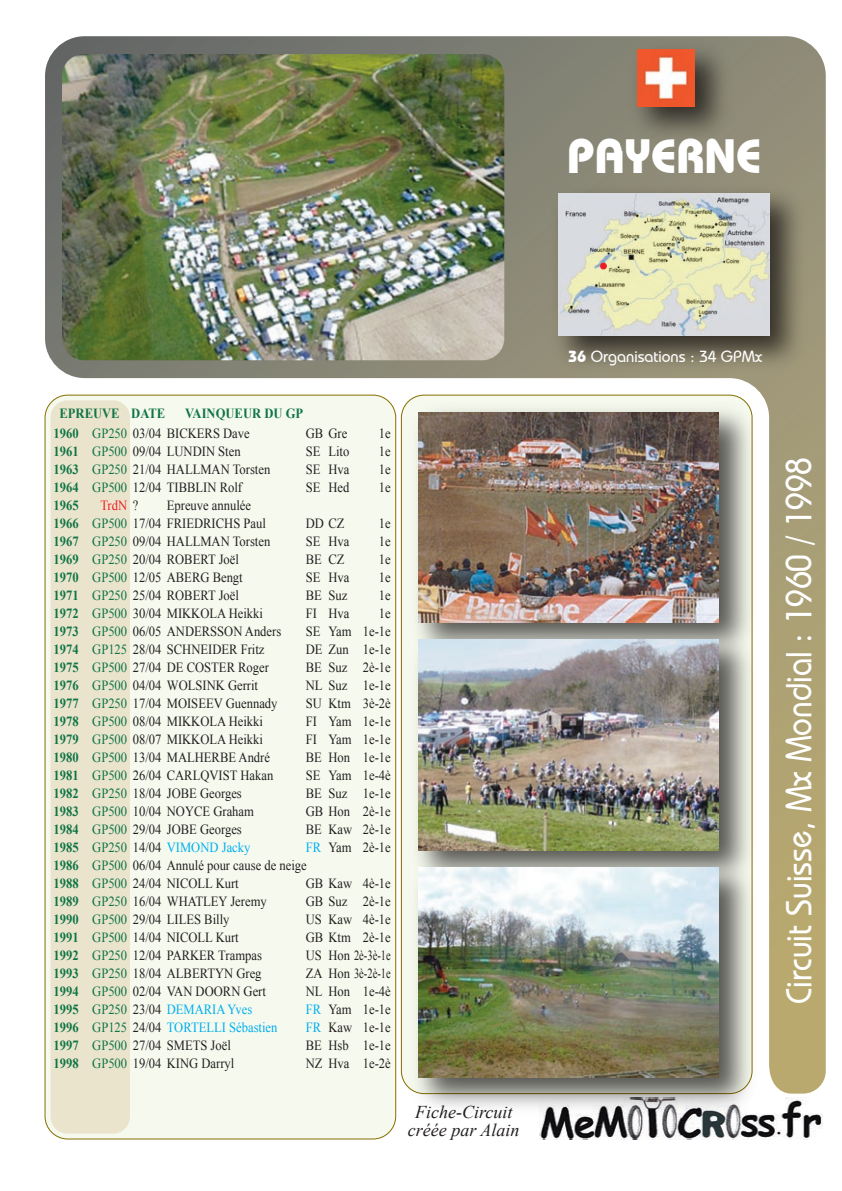
<style>
.page{position:relative;width:842px;height:1191px;background:#fff}
.page>*{position:absolute;margin:0;border:0;box-sizing:border-box;transform-origin:0 0}
.t1{font:700 48px "Bauhaus IT Cby BT";color:#fff}
.t2{font:500 36px "Bauhaus IT Cby BT";color:#fff;scale:.9 1}
.t3{font:italic 18px/18px "Times New Roman";color:#231f20;text-align:center}
.t4{font:500 16px "Bauhaus IT Cby BT";color:#fff}
.t5{font:14px/18px "Times New Roman";color:#231f20;scale:.9 1}
.t6{font:14px "Times New Roman";color:#00aeef;scale:.9 1}
.t7{font:700 14px "Times New Roman";color:#107546;scale:.9 1}
.t8{font:14px "Times New Roman";color:#ee1d23;scale:.9 1}
.s1{font-weight:700;color:#107546}
.s2{color:#107546}
.s3{color:#231f20}
.s4{color:#00aeef}
.s5{font-weight:700}
</style>
<div class="page">
<img style="left:539px;top:1097px;width:283px;height:42px">
<svg style="left:44px;top:414px;width:353px;height:725px;background:#f1f4e4"></svg>
<img style="left:417px;top:1093px;width:347px;height:30px">
<img style="left:45px;top:36px;width:781px;height:1057px">
<img style="left:542px;top:177px;width:272px;height:204px">
<img style="left:559px;top:193px;width:211px;height:142px">
<div style="left:600px;top:263px;width:7px;height:6px;background:#ee1d23;border-radius:50%"></div>
<div style="left:51px;top:400px;width:79px;height:733px;background:#ebe4cd"></div>
<img style="left:620px;top:36px;width:120px;height:115px">
<img style="left:638px;top:50px;width:56px;height:56px">
<h1 class="t1" style="left:567px;top:127px;width:195px">PAYERNE</h1>
<p class="t7" style="left:59px;top:403px;width:119px">EPREUVE DATE</p>
<p class="t7" style="left:185px;top:403px;width:133px">VAINQUEUR DU GP</p>
<p class="t5" style="left:54px;top:424px;width:220px"><span class="s1">1960</span> <span class="s2">GP250</span> 03/04 BICKERS Dave</p>
<p class="t5" style="left:306px;top:424px;width:48px">GB Gre</p>
<p class="t5" style="left:379px;top:424px;width:15px">1e</p>
<p class="t5" style="left:54px;top:442px;width:209px"><span class="s1">1961</span> <span class="s2">GP500</span> 09/04 LUNDIN Sten</p>
<p class="t5" style="left:306px;top:442px;width:50px">SE Lito</p>
<p class="t5" style="left:379px;top:442px;width:15px">1e</p>
<p class="t5" style="left:54px;top:460px;width:242px"><span class="s1">1963</span> <span class="s2">GP250</span> 21/04 HALLMAN Torsten</p>
<p class="t5" style="left:306px;top:460px;width:50px">SE Hva</p>
<p class="t5" style="left:379px;top:460px;width:15px">1e</p>
<p class="t5" style="left:54px;top:478px;width:211px"><span class="s1">1964</span> <span class="s2">GP500</span> 12/04 TIBBLIN Rolf</p>
<p class="t5" style="left:306px;top:478px;width:50px">SE Hed</p>
<p class="t5" style="left:379px;top:478px;width:15px">1e</p>
<p class="t8" style="left:100px;top:496px;width:44px">TrdN <span class="s3">?</span></p>
<p class="t5" style="left:54px;top:496px;width:237px;text-indent:113px">Epreuve annulée<br><span class="s1">1966</span> <span class="s2">GP500</span> 17/04 FRIEDRICHS Paul</p>
<p class="t7" style="left:54px;top:495px;width:29px">1965</p>
<p class="t5" style="left:306px;top:514px;width:45px">DD CZ</p>
<p class="t5" style="left:379px;top:514px;width:15px">1e</p>
<p class="t5" style="left:54px;top:532px;width:242px"><span class="s1">1967</span> <span class="s2">GP250</span> 09/04 HALLMAN Torsten</p>
<p class="t5" style="left:306px;top:532px;width:50px">SE Hva</p>
<p class="t5" style="left:379px;top:532px;width:15px">1e</p>
<p class="t5" style="left:54px;top:550px;width:208px"><span class="s1">1969</span> <span class="s2">GP250</span> 20/04 ROBERT Joël</p>
<p class="t5" style="left:306px;top:550px;width:45px">BE CZ</p>
<p class="t5" style="left:379px;top:550px;width:15px">1e</p>
<p class="t5" style="left:54px;top:568px;width:212px"><span class="s1">1970</span> <span class="s2">GP500</span> 12/05 ABERG Bengt</p>
<p class="t5" style="left:306px;top:568px;width:50px">SE Hva</p>
<p class="t5" style="left:379px;top:568px;width:15px">1e</p>
<p class="t5" style="left:54px;top:586px;width:208px"><span class="s1">1971</span> <span class="s2">GP250</span> 25/04 ROBERT Joël</p>
<p class="t5" style="left:306px;top:586px;width:48px">BE Suz</p>
<p class="t5" style="left:379px;top:586px;width:15px">1e</p>
<p class="t5" style="left:54px;top:604px;width:234px"><span class="s1">1972</span> <span class="s2">GP500</span> 30/04 MIKKOLA Heikki</p>
<p class="t5" style="left:306px;top:604px;width:50px">FI Hva</p>
<p class="t5" style="left:379px;top:604px;width:15px">1e</p>
<p class="t5" style="left:54px;top:622px;width:255px"><span class="s1">1973</span> <span class="s2">GP500</span> 06/05 ANDERSSON Anders</p>
<p class="t5" style="left:306px;top:622px;width:96px">SE Yam 1e-1e</p>
<p class="t5" style="left:54px;top:640px;width:236px"><span class="s1">1974</span> <span class="s2">GP125</span> 28/04 SCHNEIDER Fritz</p>
<p class="t5" style="left:306px;top:640px;width:96px">DE Zun 1e-1e</p>
<p class="t5" style="left:54px;top:658px;width:241px"><span class="s1">1975</span> <span class="s2">GP500</span> 27/04 DE COSTER Roger</p>
<p class="t5" style="left:306px;top:658px;width:96px">BE Suz 2è-1e</p>
<p class="t5" style="left:54px;top:676px;width:229px"><span class="s1">1976</span> <span class="s2">GP500</span> 04/04 WOLSINK Gerrit</p>
<p class="t5" style="left:306px;top:676px;width:96px">NL Suz 1e-1e</p>
<p class="t5" style="left:54px;top:694px;width:250px"><span class="s1">1977</span> <span class="s2">GP250</span> 17/04 MOISEEV Guennady</p>
<p class="t5" style="left:306px;top:694px;width:96px">SU Ktm 3è-2è</p>
<p class="t5" style="left:54px;top:712px;width:234px"><span class="s1">1978</span> <span class="s2">GP500</span> 08/04 MIKKOLA Heikki</p>
<p class="t5" style="left:306px;top:712px;width:96px">FI Yam 1e-1e</p>
<p class="t5" style="left:54px;top:730px;width:234px"><span class="s1">1979</span> <span class="s2">GP500</span> 08/07 MIKKOLA Heikki</p>
<p class="t5" style="left:306px;top:730px;width:96px">FI Yam 1e-1e</p>
<p class="t5" style="left:54px;top:748px;width:242px"><span class="s1">1980</span> <span class="s2">GP500</span> 13/04 MALHERBE André</p>
<p class="t5" style="left:306px;top:748px;width:96px">BE Hon 1e-1e</p>
<p class="t5" style="left:54px;top:766px;width:246px"><span class="s1">1981</span> <span class="s2">GP500</span> 26/04 CARLQVIST Hakan</p>
<p class="t5" style="left:306px;top:766px;width:96px">SE Yam 1e-4è</p>
<p class="t5" style="left:54px;top:784px;width:211px"><span class="s1">1982</span> <span class="s2">GP250</span> 18/04 JOBE Georges</p>
<p class="t5" style="left:306px;top:784px;width:96px">BE Suz 1e-1e</p>
<p class="t5" style="left:54px;top:802px;width:224px"><span class="s1">1983</span> <span class="s2">GP500</span> 10/04 NOYCE Graham</p>
<p class="t5" style="left:306px;top:802px;width:96px">GB Hon 2è-1e</p>
<p class="t5" style="left:54px;top:820px;width:211px"><span class="s1">1984</span> <span class="s2">GP500</span> 29/04 JOBE Georges</p>
<p class="t5" style="left:306px;top:820px;width:96px">BE Kaw 2è-1e</p>
<p class="t6" style="left:54px;top:837px;width:220px"><span class="s1">1985</span> <span class="s2">GP250</span> <span class="s3">14/04</span> VIMOND Jacky</p>
<p class="t5" style="left:54px;top:838px;width:376px;text-indent:252px"><span class="s4">FR</span> Yam 2è-1e<br><span class="s1">1986</span> <span class="s2">GP500</span> 06/04 Annulé pour cause de neige<br><span class="s1">1988</span> <span class="s2">GP500</span> 24/04 NICOLL Kurt</p>
<p class="t5" style="left:306px;top:874px;width:96px">GB Kaw 4è-1e</p>
<p class="t5" style="left:54px;top:892px;width:238px"><span class="s1">1989</span> <span class="s2">GP250</span> 16/04 WHATLEY Jeremy</p>
<p class="t5" style="left:306px;top:892px;width:96px">GB Suz 2è-1e</p>
<p class="t5" style="left:54px;top:910px;width:197px"><span class="s1">1990</span> <span class="s2">GP500</span> 29/04 LILES Billy</p>
<p class="t5" style="left:306px;top:910px;width:96px">US Kaw 4è-1e</p>
<p class="t5" style="left:54px;top:928px;width:207px"><span class="s1">1991</span> <span class="s2">GP500</span> 14/04 NICOLL Kurt</p>
<p class="t5" style="left:306px;top:928px;width:96px">GB Ktm 2è-1e</p>
<p class="t5" style="left:54px;top:946px;width:233px"><span class="s1">1992</span> <span class="s2">GP250</span> 12/04 PARKER Trampas</p>
<p class="t5" style="left:306px;top:946px;width:96px">US Hon 2è-3è-1e</p>
<p class="t5" style="left:54px;top:964px;width:233px"><span class="s1">1993</span> <span class="s2">GP250</span> 18/04 ALBERTYN Greg</p>
<p class="t5" style="left:306px;top:964px;width:96px">ZA Hon 3è-2è-1e</p>
<p class="t5" style="left:54px;top:982px;width:238px"><span class="s1">1994</span> <span class="s2">GP500</span> 02/04 VAN DOORN Gert</p>
<p class="t5" style="left:306px;top:982px;width:96px">NL Hon 1e-4è</p>
<p class="t6" style="left:54px;top:999px;width:222px"><span class="s1">1995</span> <span class="s2">GP250</span> <span class="s3">23/04</span> DEMARIA Yves</p>
<p class="t5" style="left:306px;top:1000px;width:96px"><span class="s4">FR</span> Yam 1e-1e</p>
<p class="t6" style="left:54px;top:1017px;width:250px"><span class="s1">1996</span> <span class="s2">GP125</span> <span class="s3">24/04</span> TORTELLI Sébastien</p>
<p class="t5" style="left:306px;top:1018px;width:96px"><span class="s4">FR</span> Kaw 1e-1e</p>
<p class="t5" style="left:54px;top:1036px;width:199px"><span class="s1">1997</span> <span class="s2">GP500</span> 27/04 SMETS Joël</p>
<p class="t5" style="left:306px;top:1036px;width:96px">BE Hsb 1e-1e</p>
<p class="t5" style="left:54px;top:1054px;width:202px"><span class="s1">1998</span> <span class="s2">GP500</span> 19/04 KING Darryl</p>
<p class="t5" style="left:306px;top:1054px;width:96px">NZ Hva 1e-2è</p>
<p class="t3" style="left:408px;top:1102px;width:113px">Fiche-Circuit créée par Alain</p>
<p class="t4" style="left:568px;top:347px;width:196px"><span class="s5">36</span> Organisations : 34 GPMx</p>
<h2 class="t2" style="left:777px;top:1004px;width:609px;rotate:-90deg">Circuit Suisse, Mx Mondial : 1960 / 1998</h2>
</div>
